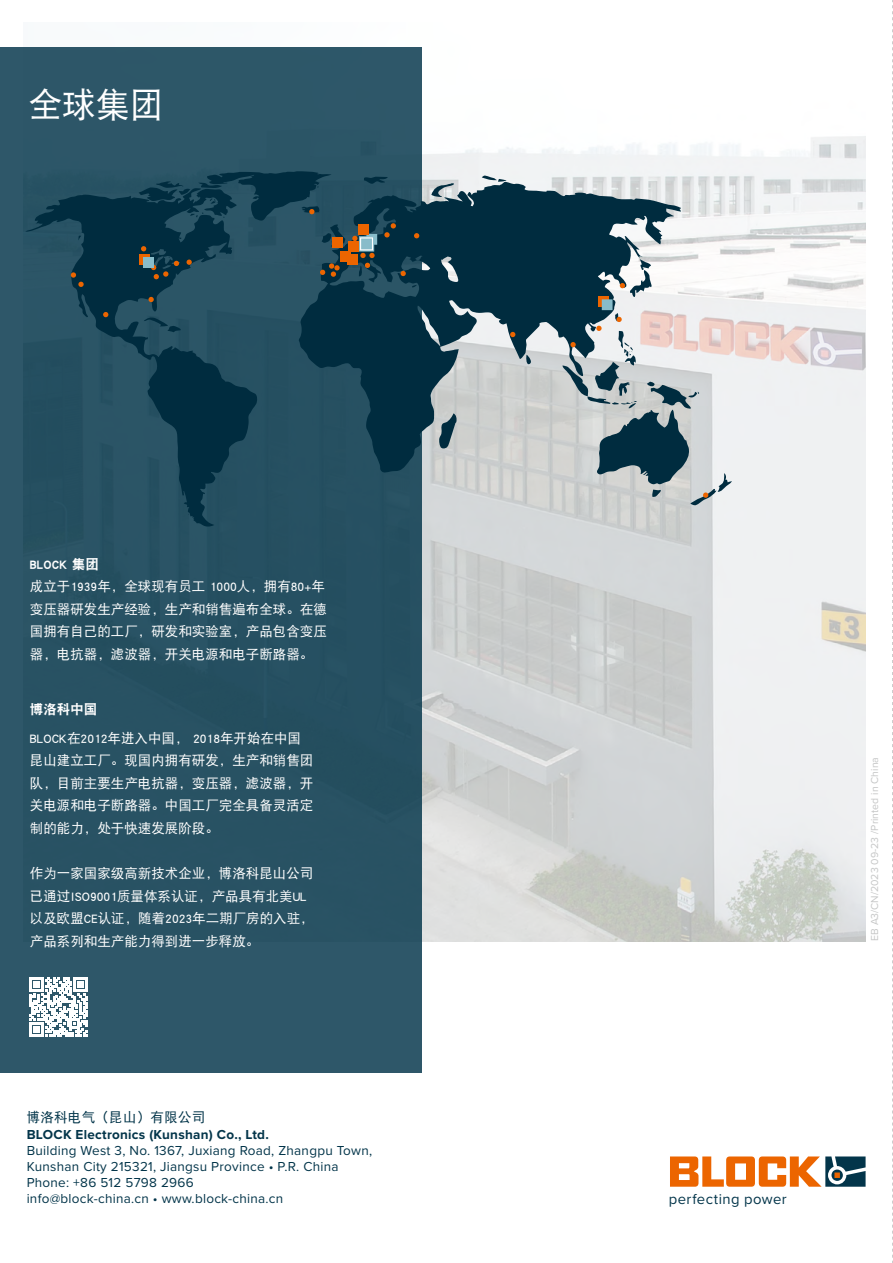
<style>
.page{position:relative;width:893px;height:1263px;background:#fff}
.page>*{position:absolute;margin:0;border:0;box-sizing:border-box;transform-origin:0 0}
.t1{font:34.8px "DFP Hei W5";color:#fff}
.t2{font:14.85px "Proxima Nova";letter-spacing:.03em;color:#03354a}
.t3{font:13.5px/22.5px "DFP Hei W5";color:#fff}
.t4{font:13.5px/16.2px "Proxima Nova";letter-spacing:.02em;color:#03354a}
.t5{font:700 13.5px "Proxima Nova";letter-spacing:.02em;color:#03354a}
.t6{font:13.5px "DFP Hei W5";letter-spacing:.02em;color:#03354a}
.t7{font:13.5px "DFP Hei W9";color:#fff}
.t8{font:10.5px "Proxima Nova";color:#c5c6c6}
</style>
<div class="page">
<img style="left:421px;top:47px;width:445px;height:894px">
<div style="left:0;top:47px;width:421px;height:1026px;background:#295264"></div>
<svg style="left:670px;top:1156px;width:196px;height:31px"></svg>
<svg style="left:29px;top:978px;width:58px;height:58px"></svg>
<svg style="left:26px;top:171px;width:706px;height:355px"></svg>
<svg style="left:103px;top:312px;width:5px;height:5px"></svg>
<svg style="left:141px;top:246px;width:5px;height:5px"></svg>
<div style="left:140px;top:254px;width:10px;height:11px;background:#ec6500"></div>
<div style="left:340px;top:251px;width:10px;height:11px;background:#ec6500"></div>
<div style="left:347px;top:254px;width:11px;height:11px;background:#ec6500"></div>
<div style="left:332px;top:237px;width:11px;height:11px;background:#ec6500"></div>
<div style="left:349px;top:241px;width:10px;height:11px;background:#ec6500"></div>
<div style="left:358px;top:224px;width:11px;height:11px;background:#ec6500"></div>
<svg style="left:598px;top:296px;width:11px;height:11px"></svg>
<svg style="left:602px;top:299px;width:11px;height:11px"></svg>
<svg style="left:309px;top:209px;width:5px;height:5px"></svg>
<svg style="left:320px;top:263px;width:20px;height:14px"></svg>
<svg style="left:352px;top:234px;width:25px;height:34px"></svg>
<svg style="left:384px;top:223px;width:12px;height:14px"></svg>
<svg style="left:414px;top:233px;width:5px;height:5px"></svg>
<svg style="left:401px;top:271px;width:5px;height:5px"></svg>
<svg style="left:510px;top:332px;width:5px;height:5px"></svg>
<svg style="left:570px;top:342px;width:6px;height:5px"></svg>
<svg style="left:594px;top:326px;width:8px;height:6px"></svg>
<svg style="left:616px;top:317px;width:6px;height:5px"></svg>
<svg style="left:620px;top:283px;width:5px;height:5px"></svg>
<svg style="left:703px;top:492px;width:5px;height:6px"></svg>
<div style="left:143px;top:257px;width:11px;height:10px;background:#88bcca"></div>
<svg style="left:151px;top:265px;width:17px;height:14px"></svg>
<svg style="left:187px;top:260px;width:5px;height:5px"></svg>
<svg style="left:71px;top:272px;width:13px;height:15px"></svg>
<svg style="left:174px;top:261px;width:5px;height:5px"></svg>
<svg style="left:148px;top:297px;width:6px;height:5px"></svg>
<svg style="left:892px;top:0;width:1px;height:1263px"></svg>
<h1 class="t1" style="left:29px;top:85px;width:137px">全球集团</h1>
<p class="t7" style="left:30px;top:556px;width:70px">BLOCK 集团</p>
<p class="t3" style="left:30px;top:575px;width:299px">成立于1939年，全球现有员工 1000人，拥有80+年变压器研发生产经验，生产和销售遍布全球。在德国拥有自己的工厂，研发和实验室，产品包含变压器，电抗器，滤波器，开关电源和电子断路器。</p>
<p class="t7" style="left:30px;top:702px;width:69px">博洛科中国</p>
<p class="t3" style="left:30px;top:726px;width:285px">BLOCK在2012年进入中国， 2018年开始在中国昆山建立工厂。现国内拥有研发，生产和销售团队，目前主要生产电抗器，变压器，滤波器，开关电源和电子断路器。中国工厂完全具备灵活定制的能力，处于快速发展阶段。</p>
<p class="t3" style="left:30px;top:862px;width:285px">作为一家国家级高新技术企业，博洛科昆山公司已通过ISO9001质量体系认证，产品具有北美UL以及欧盟CE认证，随着2023年二期厂房的入驻，产品系列和生产能力得到进一步释放。</p>
<p class="t6" style="left:27px;top:1110px;width:180px">博洛科电气（昆山）有限公司</p>
<p class="t5" style="left:27px;top:1124px;width:244px">BLOCK Electronics (Kunshan) Co., Ltd.</p>
<p class="t4" style="left:27px;top:1141px;width:347px">Building West 3, No. 1367, Juxiang Road, Zhangpu Town, Kunshan City 215321, Jiangsu Province • P.R. China Phone: +86 512 5798 2966<br>info@block-china.cn • www.block-china.cn</p>
<p class="t8" style="left:867px;top:941px;width:185px;rotate:-90deg">EB A3/CN/2023 09-23 /Printed in China</p>
<p class="t2" style="left:669px;top:1188px;width:119px">perfecting power</p>
</div>
